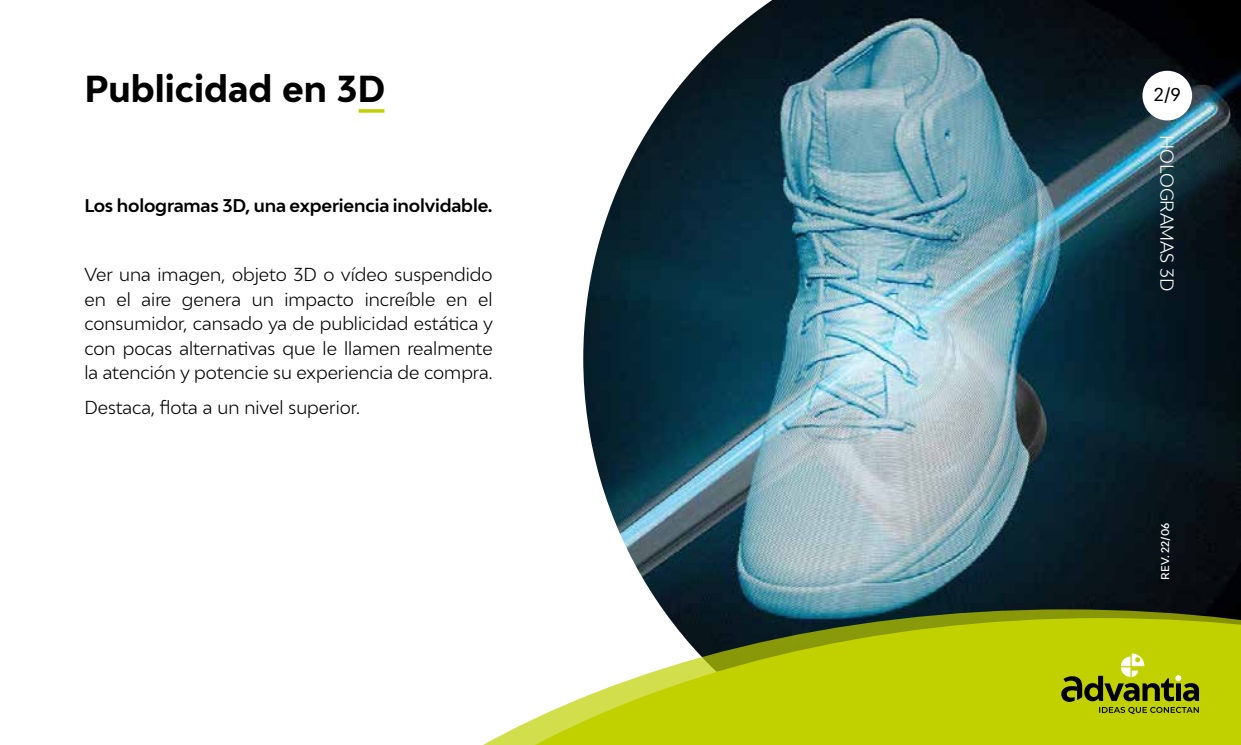
<style>
.page{position:relative;width:1241px;height:745px;background:#fff}
.page>*{position:absolute;margin:0;border:0;box-sizing:border-box;transform-origin:0 0}
.t1{font:700 35px "Adlinnaka";color:#000}
.t2{font:300 17.5px/24.5px "Adlinnaka";color:#000;text-align:justify}
.t3{font:600 17.5px "Adlinnaka";letter-spacing:-.01em;color:#000}
.t4{font:300 17.5px "Adlinnaka";color:#fff}
.t5{font:17.5px "Adlinnaka";color:#000}
.t6{font:500 10.5px "Adlinnaka";color:#fff}
</style>
<div class="page">
<img style="left:583px;top:0;width:657px;height:609px">
<svg style="left:662px;top:609px;width:578px;height:8px"></svg>
<svg style="left:485px;top:617px;width:755px;height:127px;fill:#c1d100"></svg>
<svg style="left:1061px;top:653px;width:137px;height:60px"></svg>
<div style="left:1142px;top:71px;width:49px;height:49px;background:#fff;border-radius:50%"></div>
<svg style="left:358px;top:109px;width:26px;height:4px"></svg>
<h1 class="t1" style="left:84px;top:66px;width:302px">Publicidad en 3D</h1>
<p class="t3" style="left:84px;top:194px;width:410px">Los hologramas 3D, una experiencia inolvidable.</p>
<p class="t2" style="left:84px;top:262px;width:410px">Ver una imagen, objeto 3D o vídeo suspendido en el aire genera un impacto increíble en el consumidor, cansado ya de publicidad estática y con pocas alternativas que le llamen realmente la atención y potencie su experiencia de compra.</p>
<p class="t2" style="left:84px;top:394px;width:277px">Destaca, flota a un nivel superior.</p>
<p class="t5" style="left:1153px;top:83px;width:29px">2/9</p>
<p class="t4" style="left:1178px;top:135px;width:158px;rotate:90deg">HOLOGRAMAS 3D</p>
<p class="t6" style="left:1158px;top:579px;width:58px;rotate:-90deg">REV. 22/06</p>
</div>
